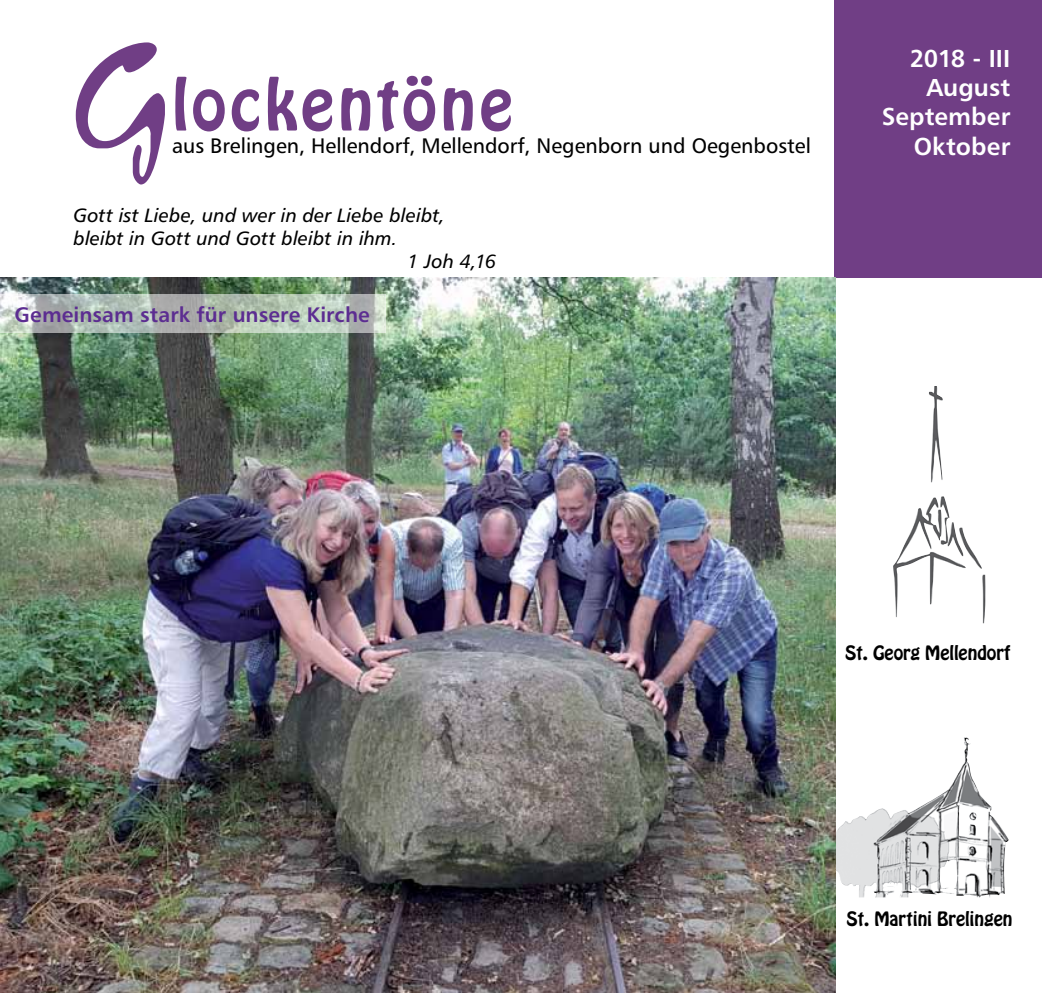
<style>
.page{position:relative;width:1042px;height:993px;background:#fff}
.page>*{position:absolute;margin:0;border:0;box-sizing:border-box;transform-origin:0 0}
.t1{font:63px "Hobo Std";letter-spacing:.06em;color:#703e85}
.t2{font:24.5px/29.4px "Humanist 777 BT Bold B";letter-spacing:.005em;color:#fff;text-align:right}
.t3{font:21px "Humanist 777 BT Roman B";color:#000}
.t4{font:21px "Humanist 777 BT Bold B";letter-spacing:.005em;color:#5c2d91}
.t5{font:19.25px "Humanist 777 BT Italic B";letter-spacing:.005em;color:#000}
.t6{font:17.5px "Hobo Std";color:#000}
.s1{font-family:"Juliet";font-size:105px}
</style>
<div class="page">
<img style="left:835px;top:737px;width:174px;height:160px">
<img style="left:893px;top:386px;width:92px;height:237px">
<div style="left:834px;top:0;width:208px;height:277px;background:#703e85"></div>
<img style="left:0;top:277px;width:835px;height:715px">
<svg style="left:0;top:294px;width:386px;height:39px;background:#b6c1b7"></svg>
<h1 class="t1" style="left:76px;top:61px;width:439px"><span class="s1">G</span>lockentöne</h1>
<p class="t2" style="left:882px;top:43px;width:130px">2018 - III<br>August<br>September<br>Oktober</p>
<p class="t3" style="left:172px;top:133px;width:640px">aus Brelingen, Hellendorf, Mellendorf, Negenborn und Oegenbostel</p>
<p class="t5" style="left:73px;top:203px;width:373px">Gott ist Liebe, und wer in der Liebe bleibt,</p>
<p class="t5" style="left:73px;top:226px;width:325px">bleibt in Gott und Gott bleibt in ihm.</p>
<p class="t5" style="left:408px;top:249px;width:90px">1 Joh 4,16</p>
<p class="t4" style="left:15px;top:301px;width:357px">Gemeinsam stark für unsere Kirche</p>
<p class="t6" style="left:845px;top:640px;width:167px">St. Georg Mellendorf</p>
<p class="t6" style="left:846px;top:906px;width:168px">St. Martini Brelingen</p>
</div>
